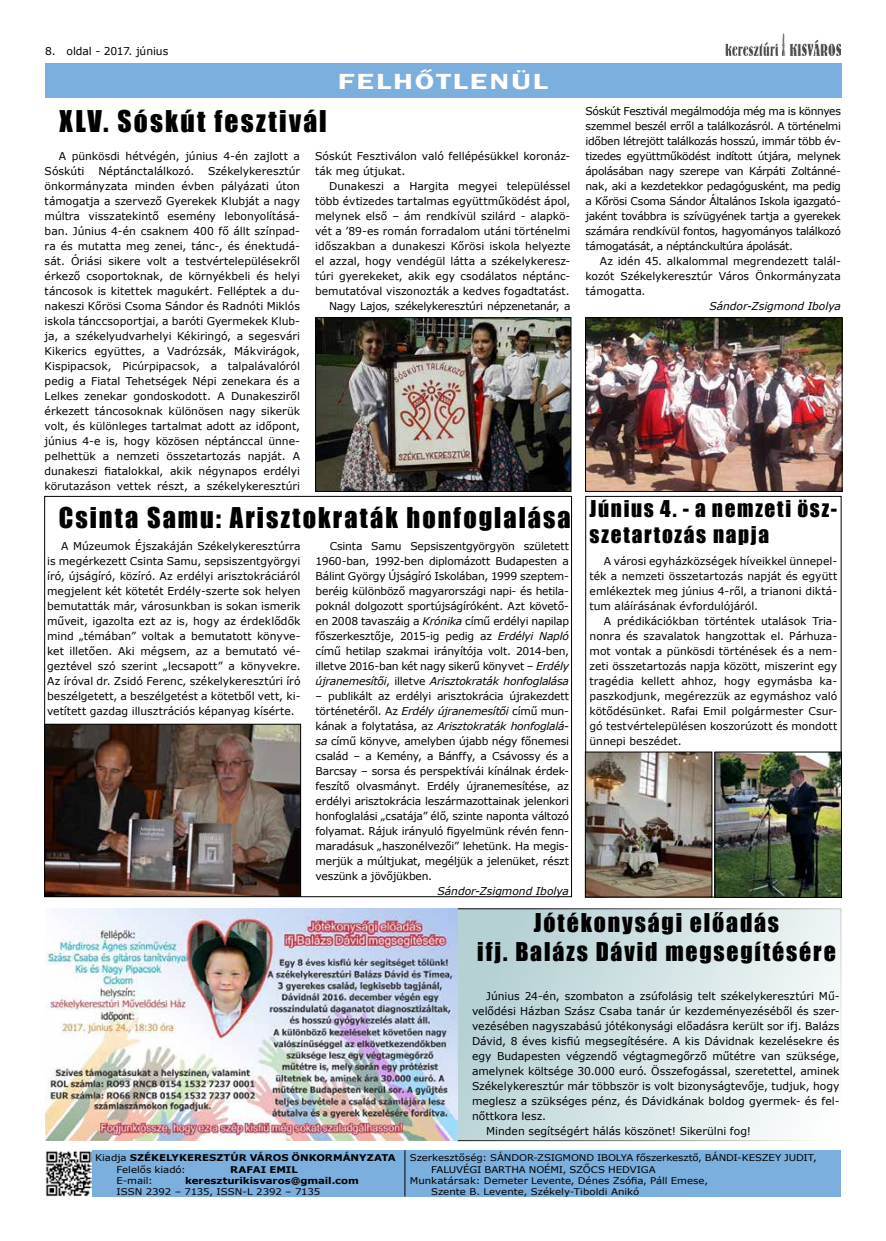
<style>
.page{position:relative;width:886px;height:1241px;background:#fff}
.page>*{position:absolute;margin:0;border:0;box-sizing:border-box;transform-origin:0 0}
.t1{font:27.5px "Impact";letter-spacing:.08em;color:#000}
.t2{font:26.25px "Impact";letter-spacing:.08em;color:#000}
.t3{font:23.75px/28.5px "Impact";letter-spacing:.075em;color:#000;text-align:center}
.t4{font:600 22.5px "Franklin Gothic";letter-spacing:.06em;color:#fff;scale:1.36 1}
.t5{font:21.25px/25.5px "Impact";letter-spacing:.08em;color:#000}
.t6{font:10.75px/15px "Verdana";color:#000;text-align:justify}
.t7{font:italic 10.75px "Verdana";color:#000}
.t8{font:9.25px "Verdana";letter-spacing:-.005em;color:#000;scale:1.1 1}
.t9{font:700 9.25px/11.2px "Verdana";color:#000;scale:1.1 1}
.s1{font-style:italic}
.s2{font-weight:400}
</style>
<div class="page">
<img style="left:725px;top:34px;width:116px;height:21px">
<div style="left:457px;top:908px;width:384px;height:232px;background:linear-gradient(to right,#b4d0d3,#f7fafa)"></div>
<div style="left:45px;top:1150px;width:796px;height:46px;background:#7bafde"></div>
<hr style="left:405px;top:1149px;width:1px;height:47px;background:#000">
<img style="left:45px;top:1150px;width:46px;height:46px">
<div style="left:45px;top:64px;width:796px;height:34px;background:#7bafde"></div>
<img style="left:317px;top:319px;width:252px;height:170px">
<div style="left:315px;top:317px;width:256px;height:174px;border:1px solid #000"></div>
<img style="left:587px;top:319px;width:253px;height:170px">
<div style="left:585px;top:317px;width:257px;height:174px;border:1px solid #000"></div>
<img style="left:46px;top:725px;width:253px;height:169px">
<div style="left:44px;top:723px;width:257px;height:173px;border:1px solid #000"></div>
<img style="left:45px;top:908px;width:412px;height:232px">
<img style="left:587px;top:753px;width:123px;height:142px">
<div style="left:585px;top:751px;width:127px;height:146px;border:1px solid #000"></div>
<img style="left:716px;top:753px;width:124px;height:142px">
<div style="left:714px;top:751px;width:128px;height:146px;border:1px solid #000"></div>
<p class="t6" style="left:45px;top:44px;width:125px">8. oldal - 2017. június</p>
<h1 class="t1" style="left:60px;top:100px;width:269px">XLV. Sóskút fesztivál</h1>
<h3 class="t4" style="left:338px;top:67px;width:156px">FELHŐTLENÜL</h3>
<p class="t6" style="left:45px;top:148px;width:257px;text-indent:14px">A pünkösdi hétvégén, június 4-én zajlott a<br>Sóskúti</p>
<p class="t6" style="left:45px;top:163px;width:257px;text-indent:164px">Székelykeresztúr önkormányzata minden évben pályázati úton támogatja a szervező Gyerekek Klubját a nagy múltra visszatekintő esemény lebonyolításá&shy;ban. Június 4-én csaknem 400 fő állt színpad&shy;ra és mutatta meg zenei, tánc-, és énektudá&shy;sát. Óriási sikere volt a testvértelepülésekről érkező csoportoknak, de környékbeli és helyi táncosok is kitettek magukért. Felléptek a du&shy;nakeszi Kőrösi Csoma Sándor és Radnóti Miklós iskola tánccsoportjai, a baróti Gyermekek Klub&shy;ja, a székelyudvarhelyi Kékiringó, a segesvári Kikerics együttes, a Vadrózsák, Mákvirágok, Kispipacsok, Picúrpipacsok, a talpalávalóról pedig a Fiatal Tehetségek Népi zenekara és a Lelkes zenekar gondoskodott. A Dunakesziről érkezett táncosoknak különösen nagy sikerük volt, és különleges tartalmat adott az időpont, június 4-e is, hogy közösen néptánccal ünne&shy;pelhettük a nemzeti összetartozás napját. A dunakeszi fiatalokkal, akik négynapos erdélyi körutazáson vettek részt, a székelykeresztúri</p>
<p class="t6" style="left:99px;top:163px;width:97px">Néptánctalálkozó.</p>
<p class="t6" style="left:315px;top:148px;width:257px">Sóskút Fesztiválon való fellépésükkel koronáz&shy;ták meg útjukat.</p>
<p class="t6" style="left:315px;top:178px;width:257px;text-align:right">Dunakeszi a Hargita megyei településsel több évtizedes tartalmas együttműködést ápol, melynek első – ám rendkívül szilárd - alapkö&shy;vét a ’89-es román forradalom utáni történelmi időszakban a dunakeszi Kőrösi iskola helyezte el azzal, hogy vendégül látta a székelykeresz&shy;túri gyerekeket, akik egy csodálatos néptánc&shy;bemutatóval viszonozták a kedves fogadtatást.<br>Nagy Lajos, székelykeresztúri népzenetanár, a</p>
<h2 class="t2" style="left:59px;top:497px;width:513px">Csinta Samu: Arisztokraták honfoglalása</h2>
<p class="t6" style="left:47px;top:538px;width:255px;text-indent:14px">A Múzeumok Éjszakáján Székelykeresztúrra is megérkezett Csinta Samu, sepsiszentgyörgyi író, újságíró, közíró. Az erdélyi arisztokráciáról megjelent két kötetét Erdély-szerte sok helyen bemutatták már, városunkban is sokan ismerik műveit, igazolta ezt az is, hogy az érdeklődők mind „témában” voltak a bemutatott könyve&shy;ket illetően. Aki mégsem, az a bemutató vé&shy;geztével szó szerint „lecsapott” a könyvekre.<br>Az íróval dr. Zsidó Ferenc, székelykeresztúri író beszélgetett, a beszélgetést a kötetből vett, ki&shy;vetített gazdag illusztrációs képanyag kísérte.</p>
<p class="t6" style="left:316px;top:538px;width:255px;text-indent:14px">Csinta Samu Sepsiszentgyörgyön született 1960-ban, 1992-ben diplomázott Budapesten a Bálint György Újságíró Iskolában, 1999 szeptem&shy;beréig különböző magyarországi napi- és hetila&shy;poknál dolgozott sportújságíróként. Azt követő&shy;en 2008 tavaszáig a <span class="s1">Krónika</span> című erdélyi napilap főszerkesztője, 2015-ig pedig az <span class="s1">Erdélyi Napló </span>című hetilap szakmai irányítója volt. 2014-ben, illetve 2016-ban két nagy sikerű könyvet – <span class="s1">Erdély újranemesítői</span>, illetve <span class="s1">Arisztokraták honfoglalása</span></p>
<p class="t6" style="left:316px;top:688px;width:255px">– publikált az erdélyi arisztokrácia újrakezdett történetéről. Az <span class="s1">Erdély újranemesítői</span> című mun&shy;kának a folytatása, az <span class="s1">Arisztokraták honfoglalá&shy;sa</span> című könyve, amelyben újabb négy főnemesi család – a Kemény, a Bánffy, a Csávossy és a Barcsay – sorsa és perspektívái kínálnak érdek&shy;feszítő olvasmányt. Erdély újranemesítése, az erdélyi arisztokrácia leszármazottainak jelenkori honfoglalási „csatája” élő, szinte naponta változó folyamat. Rájuk irányuló figyelmünk révén fenn&shy;maradásuk „haszonélvezői” lehetünk. Ha megis&shy;merjük a múltjukat, megéljük a jelenüket, részt veszünk a jövőjükben.</p>
<p class="t7" style="left:437px;top:883px;width:133px">Sándor-Zsigmond Ibolya</p>
<p class="t6" style="left:585px;top:103px;width:257px">Sóskút Fesztivál megálmodója még ma is könnyes szemmel beszél erről a találkozásról. A történelmi időben létrejött találkozás hosszú, immár több év&shy;tizedes együttműködést indított útjára, melynek ápolásában nagy szerepe van Kárpáti Zoltánné&shy;nak, aki a kezdetekkor pedagógusként, ma pedig a Kőrösi Csoma Sándor Általános Iskola igazgató&shy;jaként továbbra is szívügyének tartja a gyerekek számára rendkívül fontos, hagyományos találkozó támogatását, a néptánckultúra ápolását.</p>
<p class="t6" style="left:585px;top:253px;width:257px;text-indent:14px">Az idén 45. alkalommal megrendezett talál&shy;kozót Székelykeresztúr Város Önkormányzata támogatta.</p>
<p class="t7" style="left:709px;top:299px;width:133px">Sándor-Zsigmond Ibolya</p>
<h3 class="t5" style="left:589px;top:495px;width:249px">Június 4. - a nemzeti ös - szetartozás napja</h3>
<p class="t6" style="left:589px;top:553px;width:249px;text-indent:14px">A városi egyházközségek híveikkel ünnepel&shy;ték a nemzeti összetartozás napját és együtt emlékeztek meg június 4-ről, a trianoni diktá&shy;tum aláírásának évfordulójáról.</p>
<p class="t6" style="left:589px;top:613px;width:249px;text-indent:14px">A prédikációkban történtek utalások Tria&shy;nonra és szavalatok hangzottak el. Párhuza&shy;mot vontak a pünkösdi történések és a nem&shy;zeti összetartozás napja között, miszerint egy tragédia kellett ahhoz, hogy egymásba ka&shy;paszkodjunk, megérezzük az egymáshoz való kötődésünket. Rafai Emil polgármester Csur&shy;gó testvértelepülésen koszorúzott és mondott ünnepi beszédet.</p>
<h3 class="t3" style="left:477px;top:907px;width:360px">Jótékonysági előadás<br>ifj. Balázs Dávid megsegítésére</h3>
<p class="t9" style="left:116px;top:1151px;width:255px;text-indent:-21px"><span class="s2">Kiadja</span> SZÉKELYKERESZTÚR VÁROS ÖNKORMÁNYZATA<br><span class="s2">Felelős kiadó:</span></p>
<p class="t9" style="left:230px;top:1163px;width:63px">RAFAI EMIL</p>
<p class="t8" style="left:116px;top:1173px;width:34px">E-mail:</p>
<p class="t9" style="left:185px;top:1174px;width:160px">kereszturikisvaros@gmail.com</p>
<p class="t8" style="left:116px;top:1185px;width:187px">ISSN 2392 – 7135, ISSN-L 2392 – 7135</p>
<p class="t6" style="left:486px;top:987px;width:355px">Június 24-én, szombaton a zsúfolásig telt székelykeresztúri Mű-</p>
<p class="t6" style="left:472px;top:1002px;width:369px">velődési Házban Szász Csaba tanár úr kezdeményezéséből és szer-</p>
<p class="t6" style="left:472px;top:1017px;width:369px">vezésében nagyszabású jótékonysági előadásra került sor ifj. Balázs</p>
<p class="t6" style="left:472px;top:1032px;width:369px">Dávid, 8 éves kisfiú megsegítésére. A kis Dávidnak kezelésekre és</p>
<p class="t6" style="left:472px;top:1047px;width:369px">egy Budapesten végzendő végtagmegőrző műtétre van szüksége,</p>
<p class="t6" style="left:472px;top:1062px;width:369px">amelynek költsége 30.000 euró. Összefogással, szeretettel, aminek</p>
<p class="t6" style="left:472px;top:1077px;width:369px">Székelykeresztúr már többször is volt bizonyságtevője, tudjuk, hogy</p>
<p class="t6" style="left:472px;top:1092px;width:369px">meglesz a szükséges pénz, és Dávidkának boldog gyermek- és fel-</p>
<p class="t6" style="left:472px;top:1107px;width:76px">nőttkora lesz.</p>
<p class="t6" style="left:486px;top:1122px;width:266px">Minden segítségért hálás köszönet! Sikerülni fog!</p>
<p class="t8" style="left:410px;top:1151px;width:371px">Szerkesztőség: SÁNDOR-ZSIGMOND IBOLYA főszerkesztő, BÁNDI-KESZEY JUDIT,</p>
<p class="t8" style="left:431px;top:1162px;width:206px">FALUVÉGI BARTHA NOÉMI, SZŐCS HEDVIGA</p>
<p class="t8" style="left:410px;top:1173px;width:273px">Munkatársak: Demeter Levente, Dénes Zsófia, Páll Emese,</p>
<p class="t8" style="left:431px;top:1185px;width:191px">Szente B. Levente, Székely-Tiboldi Anikó</p>
</div>
